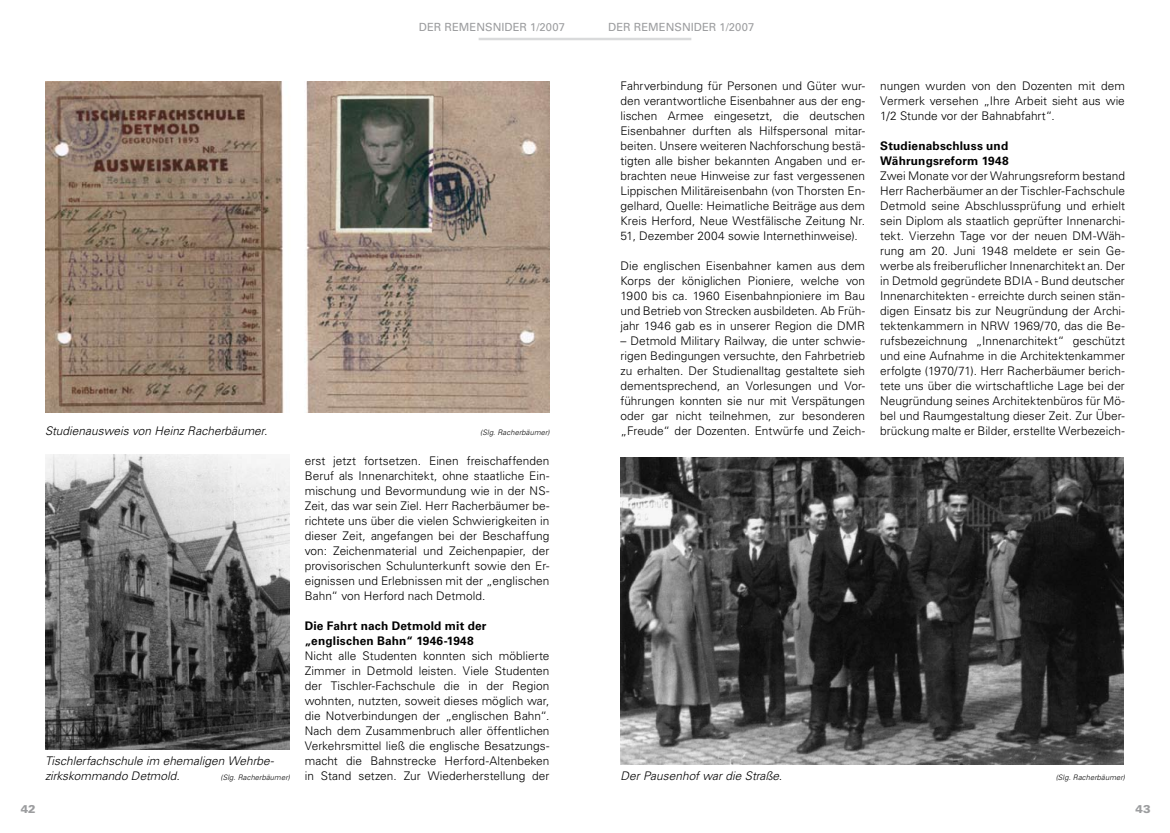
<style>
.page{position:relative;width:1170px;height:833px;background:#fff}
.page>*{position:absolute;margin:0;border:0;box-sizing:border-box;transform-origin:0 0}
.t1{font:300 11.88px/15px "Univers LT Std";color:#000;text-align:justify}
.t2{font:italic 300 11.88px/15px "Univers LT Std";letter-spacing:.005em;color:#000}
.t3{font:700 11.88px/15px "Univers LT Std";letter-spacing:.015em;color:#000}
.t4{font:11.25px "Univers LT Std";color:#9c9d9f}
.t5{font:900 11.25px "Univers LT Std";color:#9c9d9f}
.t6{font:italic 300 7.5px "Univers LT Std";letter-spacing:.015em;color:#000}
</style>
<div class="page">
<hr style="left:478px;top:38px;width:107px;height:2px;background:#d9dadb">
<hr style="left:585px;top:38px;width:106px;height:2px;background:#d9dadb">
<img style="left:45px;top:81px;width:504px;height:331px">
<img style="left:45px;top:454px;width:245px;height:295px">
<img style="left:620px;top:457px;width:503px;height:307px">
<p class="t4" style="left:419px;top:21px;width:148px">DER REMENSNIDER 1/2007</p>
<p class="t4" style="left:608px;top:21px;width:148px">DER REMENSNIDER 1/2007</p>
<p class="t5" style="left:21px;top:802px;width:17px">42</p>
<p class="t1" style="left:620px;top:78px;width:246px">Fahrverbindung für Personen und Güter wur&shy;den verantwortliche Eisenbahner aus der eng&shy;lischen Armee eingesetzt, die deutschen Eisenbahner durften als Hilfspersonal mitar&shy;beiten. Unsere weiteren Nachforschung bestä&shy;tigten alle bisher bekannten Angaben und er&shy;brachten neue Hinweise zur fast vergessenen Lippischen Militäreisenbahn (von Thorsten En&shy;gelhard, Quelle: Heimatliche Beiträge aus dem Kreis Herford, Neue Westfälische Zeitung Nr.<br>51, Dezember 2004 sowie Internethinweise).</p>
<p class="t1" style="left:620px;top:258px;width:246px">Die englischen Eisenbahner kamen aus dem Korps der königlichen Pioniere, welche von 1900 bis ca. 1960 Eisenbahnpioniere im Bau und Betrieb von Strecken ausbildeten. Ab Früh&shy;jahr 1946 gab es in unserer Region die DMR</p>
<p class="t1" style="left:620px;top:333px;width:246px">– Detmold Military Railway, die unter schwie&shy;rigen Bedingungen versuchte, den Fahrbetrieb zu erhalten. Der Studienalltag gestaltete sieh dementsprechend, an Vorlesungen und Vor&shy;führungen konnten sie nur mit Verspätungen oder gar nicht teilnehmen, zur besonderen „Freude“ der Dozenten. Entwürfe und Zeich-</p>
<p class="t1" style="left:880px;top:78px;width:246px">nungen wurden von den Dozenten mit dem Vermerk versehen „Ihre Arbeit sieht aus wie 1/2 Stunde vor der Bahnabfahrt“.</p>
<p class="t3" style="left:880px;top:138px;width:130px">Studienabschluss und<br>Währungsreform 1948</p>
<p class="t1" style="left:880px;top:168px;width:246px">Zwei Monate vor der Wahrungsreform bestand Herr Racherbäumer an der Tischler-Fachschule Detmold seine Abschlussprüfung und erhielt sein Diplom als staatlich geprüfter Innenarchi&shy;tekt. Vierzehn Tage vor der neuen DM-Wäh&shy;rung am 20. Juni 1948 meldete er sein Ge&shy;werbe als freiberuflicher Innenarchitekt an. Der in Detmold gegründete BDIA - Bund deutscher Innenarchitekten - erreichte durch seinen stän&shy;digen Einsatz bis zur Neugründung der Archi&shy;tektenkammern in NRW 1969/70, das die Be&shy;rufsbezeichnung „Innenarchitekt“ geschützt und eine Aufnahme in die Architektenkammer erfolgte (1970/71). Herr Racherbäumer berich&shy;tete uns über die wirtschaftliche Lage bei der Neugründung seines Architektenbüros für Mö&shy;bel und Raumgestaltung dieser Zeit. Zur Über-</p>
<p class="t2" style="left:45px;top:423px;width:224px">Studienausweis von Heinz Racherbäumer.</p>
<p class="t6" style="left:480px;top:428px;width:71px">(Slg. Racherbäumer)</p>
<p class="t1" style="left:880px;top:423px;width:246px">brückung malte er Bilder, erstellte Werbezeich-</p>
<p class="t1" style="left:305px;top:453px;width:246px">erst jetzt fortsetzen. Einen freischaffenden Beruf als Innenarchitekt, ohne staatliche Ein&shy;mischung und Bevormundung wie in der NS-Zeit, das war sein Ziel. Herr Racherbäumer be&shy;richtete uns über die vielen Schwierigkeiten in dieser Zeit, angefangen bei der Beschaffung von: Zeichenmaterial und Zeichenpapier, der provisorischen Schulunterkunft sowie den Er&shy;eignissen und Erlebnissen mit der „englischen Bahn“ von Herford nach Detmold.</p>
<p class="t3" style="left:305px;top:618px;width:183px">Die Fahrt nach Detmold mit der „englischen Bahn“ 1946-1948</p>
<p class="t1" style="left:305px;top:648px;width:246px">Nicht alle Studenten konnten sich möblierte Zimmer in Detmold leisten. Viele Studenten der Tischler-Fachschule die in der Region wohnten, nutzten, soweit dieses möglich war, die Notverbindungen der „englischen Bahn“.<br>Nach dem Zusammenbruch aller öffentlichen Verkehrsmittel ließ die englische Besatzungs&shy;macht die Bahnstrecke Herford-Altenbeken in Stand setzen. Zur Wiederherstellung der</p>
<p class="t2" style="left:45px;top:753px;width:231px">Tischlerfachschule im ehemaligen Wehrbe&shy;zirkskommando Detmold.</p>
<p class="t6" style="left:220px;top:773px;width:71px">(Slg. Racherbäumer)</p>
<p class="t2" style="left:620px;top:768px;width:163px">Der Pausenhof war die Straße.</p>
<p class="t6" style="left:1055px;top:773px;width:71px">(Slg. Racherbäumer)</p>
<p class="t5" style="left:1135px;top:802px;width:17px">43</p>
</div>
